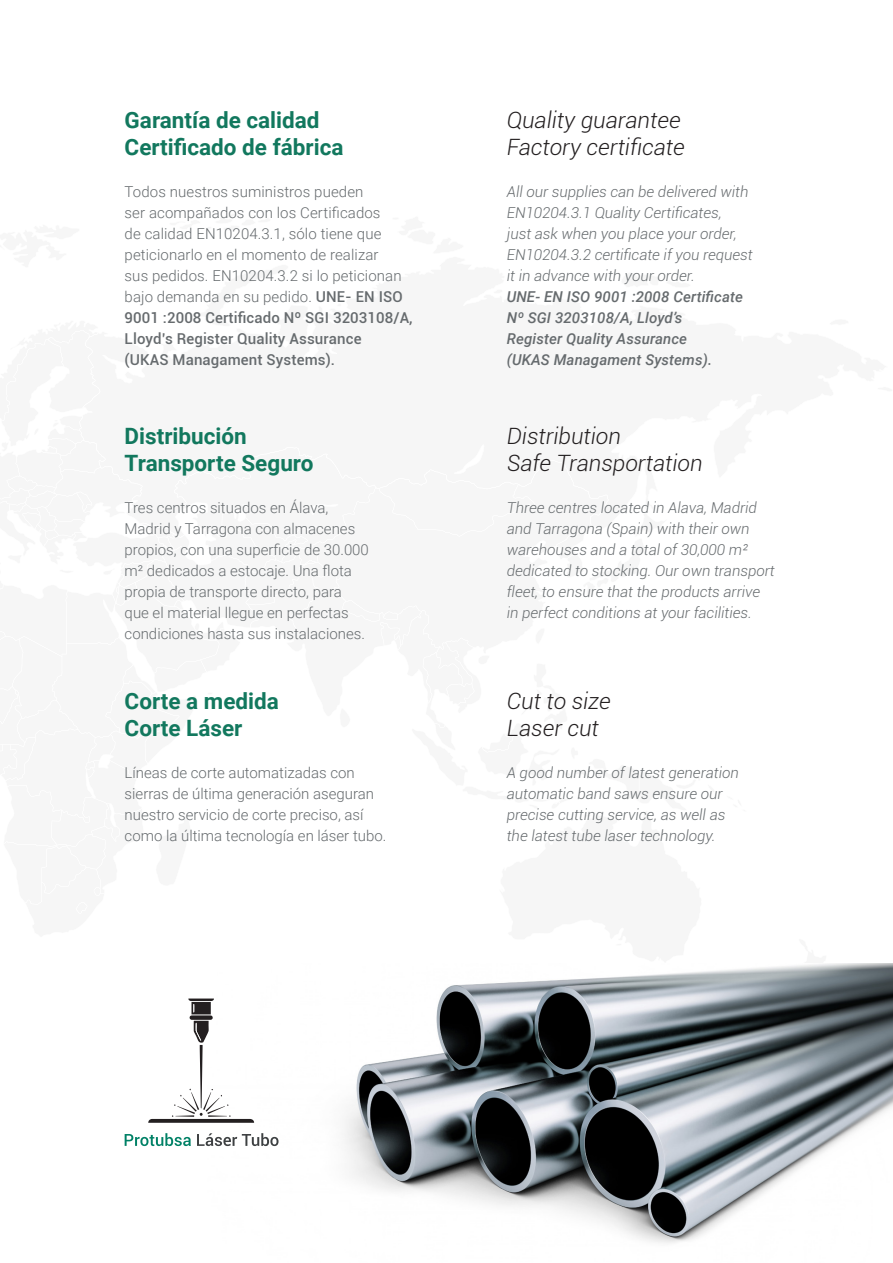
<style>
.page{position:relative;width:893px;height:1263px;background:#fff}
.page>*{position:absolute;margin:0;border:0;box-sizing:border-box;transform-origin:0 0}
.Texto_protubsa{font:700 22.5px/27px "Roboto";color:#12785e}
.Texto_protubsa-2{font:italic 300 22.5px/27px "Roboto";color:#231f20}
.Texto_protubsa-3{font:300 15px/21px "Roboto";color:#666b6e}
.Texto_protubsa-4{font:italic 300 15px/21px "Roboto";color:#666b6e}
.Texto_protubsa-5{font:italic 500 15px/21px "Roboto";letter-spacing:.005em;color:#666b6e}
.Texto_protubsa-6{font:500 15px "Roboto";letter-spacing:.005em;color:#666b6e}
.s1{font-weight:500}
</style>
<div class="page">
<img style="left:208px;top:963px;width:685px;height:280px">
<svg style="left:148px;top:998px;width:106px;height:125px"></svg>
<svg style="left:125px;top:1133px;width:66px;height:13px"></svg>
<svg style="left:197px;top:1133px;width:82px;height:13px"></svg>
<p class="Texto_protubsa" style="left:125px;top:105px;width:220px">Garantía de calidad<br>Certificado de fábrica</p>
<p class="Texto_protubsa-3" style="left:125px;top:180px;width:290px">Todos nuestros suministros pueden<br>ser acompañados con los Certificados<br>de calidad EN10204.3.1, sólo tiene que peticionarlo en el momento de realizar<br>sus pedidos. EN10204.3.2 si lo peticionan bajo demanda en su pedido. <span class="s1">UNE- EN ISO 9001 :2008 Certificado Nº SGI 3203108/A, Lloyd’s Register Quality Assurance</span></p>
<p class="Texto_protubsa-6" style="left:125px;top:349px;width:212px">(UKAS Managament Systems).</p>
<p class="Texto_protubsa" style="left:125px;top:422px;width:190px">Distribución<br>Transporte Seguro</p>
<p class="Texto_protubsa-3" style="left:125px;top:497px;width:246px">Tres centros situados en Álava, Madrid y Tarragona con almacenes propios, con una superficie de 30.000 m² dedicados a estocaje. Una flota propia de transporte directo, para que el material llegue en perfectas condiciones hasta sus instalaciones.</p>
<p class="Texto_protubsa" style="left:125px;top:687px;width:156px">Corte a medida</p>
<p class="Texto_protubsa" style="left:125px;top:714px;width:119px">Corte Láser</p>
<p class="Texto_protubsa-3" style="left:125px;top:762px;width:263px">Líneas de corte automatizadas con sierras de última generación aseguran nuestro servicio de corte preciso, así como la última tecnología en láser tubo.</p>
<p class="Texto_protubsa-2" style="left:507px;top:106px;width:179px">Quality guarantee<br>Factory certificate</p>
<p class="Texto_protubsa-4" style="left:507px;top:180px;width:247px">All our supplies can be delivered with EN10204.3.1 Quality Certificates,<br>just ask when you place your order, EN10204.3.2 certificate if you request it in advance with your order.</p>
<p class="Texto_protubsa-5" style="left:507px;top:285px;width:238px">UNE- EN ISO 9001 :2008 Certificate<br>Nº SGI 3203108/A, Lloyd’s<br>Register Quality Assurance</p>
<p class="Texto_protubsa-5" style="left:507px;top:348px;width:207px">(UKAS Managament Systems).</p>
<p class="Texto_protubsa-2" style="left:507px;top:422px;width:116px">Distribution</p>
<p class="Texto_protubsa-2" style="left:507px;top:449px;width:197px">Safe Transportation</p>
<p class="Texto_protubsa-4" style="left:507px;top:497px;width:269px">Three centres located in Alava, Madrid and Tarragona (Spain) with their own warehouses and a total of 30,000 m² dedicated to stocking. Our own transport fleet, to ensure that the products arrive in perfect conditions at your facilities.</p>
<p class="Texto_protubsa-2" style="left:507px;top:687px;width:105px">Cut to size</p>
<p class="Texto_protubsa-2" style="left:507px;top:714px;width:94px">Laser cut</p>
<p class="Texto_protubsa-4" style="left:507px;top:762px;width:233px">A good number of latest generation automatic band saws ensure our precise cutting service, as well as the latest tube laser technology.</p>
</div>
